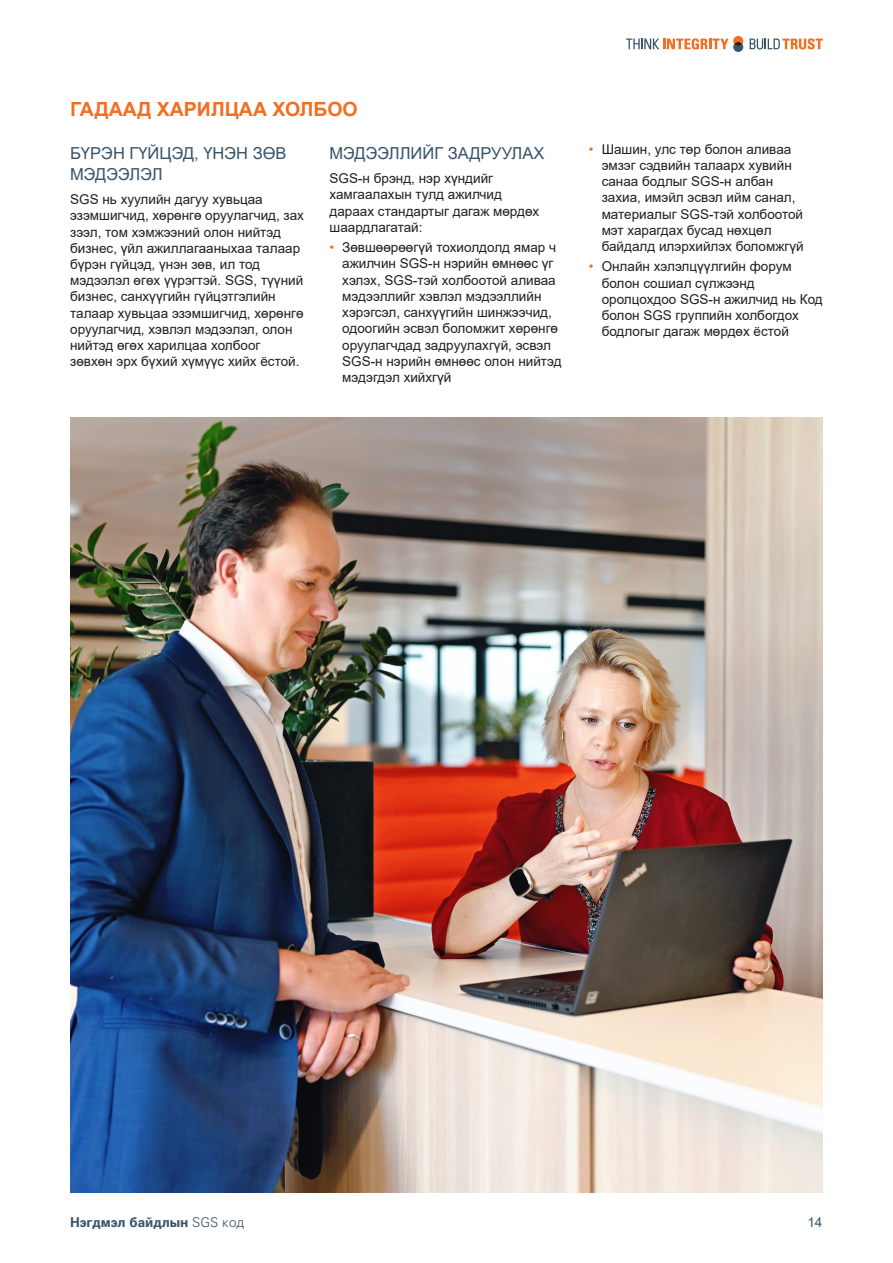
<style>
.page{position:relative;width:893px;height:1263px;background:#fff}
.page>*{position:absolute;margin:0;border:0;box-sizing:border-box;transform-origin:0 0}
.First_Subheading{font:700 19.5px "Arial";color:#f36e21}
.Second_Subheading{font:16.5px/21px "Arial";color:#395369}
.Body_Text{font:13.5px/16.2px "Arial";color:#231f20}
.t1{font:700 13.5px "Univers LTCYR 65";color:#395369}
.Body_Text-2{font:13.5px "Arial";color:#395369}
.s1{color:#f36e21}
.s2{font-family:"Univers LTCYR 45";font-weight:300}
</style>
<div class="page">
<img style="left:70px;top:417px;width:753px;height:776px">
<svg style="left:750px;top:38px;width:73px;height:11px"></svg>
<svg style="left:626px;top:36px;width:117px;height:16px"></svg>
<p class="First_Subheading" style="left:70px;top:96px;width:289px">ГАДААД ХАРИЛЦАА ХОЛБОО</p>
<p class="Second_Subheading" style="left:70px;top:142px;width:218px">БҮРЭН ГҮЙЦЭД, ҮНЭН ЗӨВ<br>МЭДЭЭЛЭЛ</p>
<p class="Body_Text" style="left:70px;top:191px;width:235px">SGS нь хуулийн дагуу хувьцаа эзэмшигчид, хөрөнгө оруулагчид, зах зээл, том хэмжээний олон нийтэд бизнес, үйл ажиллагааныхаа талаар бүрэн гүйцэд, үнэн зөв, ил тод мэдээлэл өгөх үүрэгтэй. SGS, түүний бизнес, санхүүгийн гүйцэтгэлийн талаар хувьцаа эзэмшигчид, хөрөнгө оруулагчид, хэвлэл мэдээлэл, олон нийтэд өгөх харилцаа холбоог зөвхөн эрх бүхий хүмүүс хийх ёстой.</p>
<p class="Second_Subheading" style="left:330px;top:142px;width:216px">МЭДЭЭЛЛИЙГ ЗАДРУУЛАХ</p>
<p class="Body_Text" style="left:330px;top:170px;width:211px">SGS-н брэнд, нэр хүндийг хамгаалахын тулд ажилчид дараах стандартыг дагаж мөрдөх шаардлагатай:</p>
<p class="Body_Text" style="left:342px;top:239px;width:221px;text-indent:-13px"><span class="s1">•</span> Зөвшөөрөөгүй тохиолдолд ямар ч ажилчин SGS-н нэрийн өмнөөс үг хэлэх, SGS-тэй холбоотой аливаа мэдээллийг хэвлэл мэдээллийн хэрэгсэл, санхүүгийн шинжээчид, одоогийн эсвэл боломжит хөрөнгө оруулагчдад задруулахгүй, эсвэл<br>SGS-н нэрийн өмнөөс олон нийтэд мэдэгдэл хийхгүй</p>
<p class="Body_Text" style="left:602px;top:141px;width:203px;text-indent:-13px"><span class="s1">•</span> Шашин, улс төр болон аливаа эмзэг сэдвийн талаарх хувийн санаа бодлыг SGS-н албан захиа, имэйл эсвэл ийм санал, материалыг SGS-тэй холбоотой мэт харагдах бусад нөхцөл байдалд илэрхийлэх боломжгүй</p>
<p class="Body_Text" style="left:602px;top:258px;width:223px;text-indent:-13px"><span class="s1">•</span> Онлайн хэлэлцүүлгийн форум болон сошиал сүлжээнд оролцохдоо SGS-н ажилчид нь Код болон SGS группийн холбогдох бодлогыг дагаж мөрдөх ёстой</p>
<p class="t1" style="left:70px;top:1213px;width:175px">Нэгдмэл байдлын <span class="s2">SGS код</span></p>
<p class="Body_Text-2" style="left:807px;top:1213px;width:17px">14</p>
</div>
